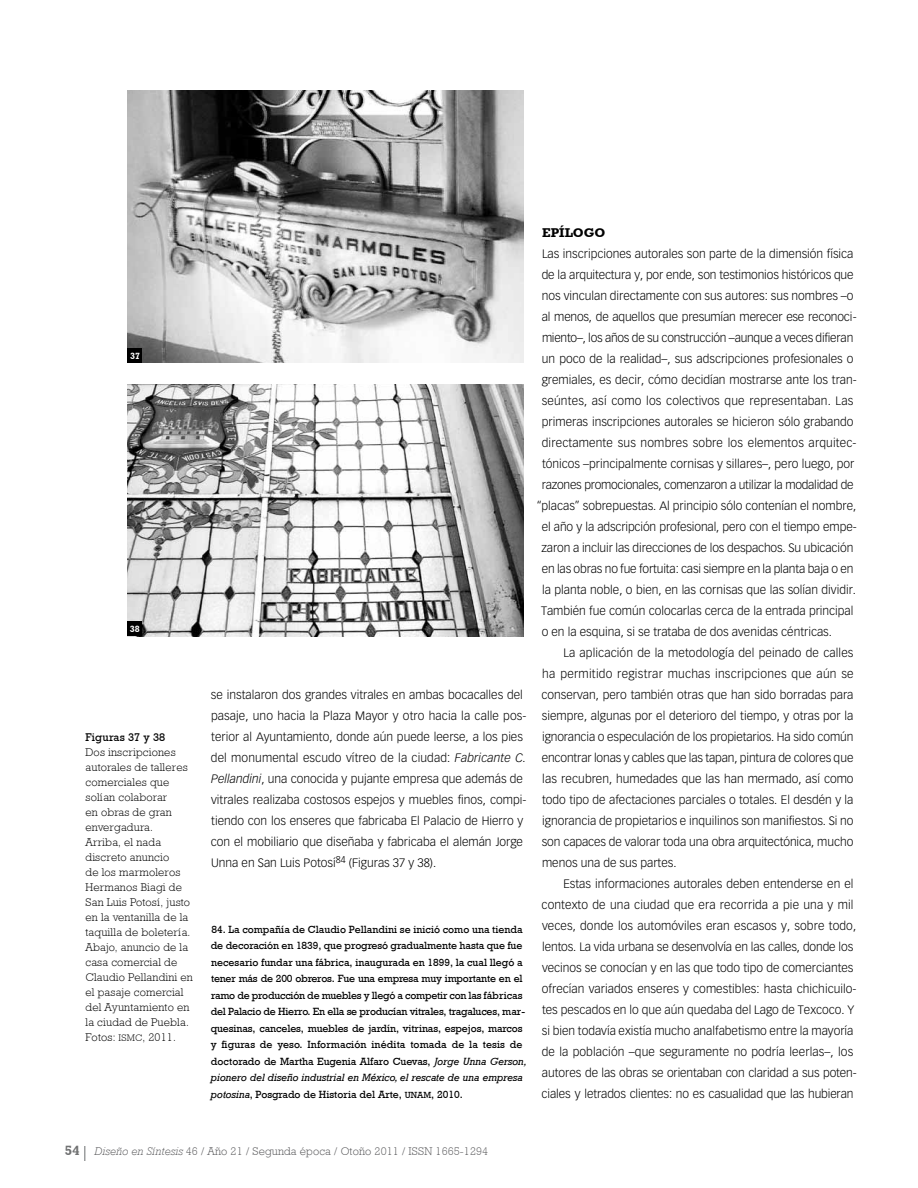
<style>
.page{position:relative;width:918px;height:1188px;background:#fff}
.page>*{position:absolute;margin:0;border:0;box-sizing:border-box;transform-origin:0 0}
.t1{font:700 12.75px "Astute S Si";color:#000}
.t2{font:300 12px/21px "Vectora LT Std";color:#000}
.t3{font:300 12px "Vectora LT Std";letter-spacing:-.02em;color:#000}
.t4{font:300 12px "Vectora LT Std";letter-spacing:.02em;color:#000}
.t5{font:300 11.25px/15px "Astute Light S Si";letter-spacing:.015em;color:#000}
.t6{font:300 11.25px "Astute Light S Si";letter-spacing:.01em;color:#58585a}
.t7{font:11.25px "Astute S Si";letter-spacing:.015em;color:#000}
.t8{font:10.5px/16.5px "Astute S Si";letter-spacing:-.01em;color:#000}
.t9{font:700 9px "Astute S Si";color:#fff}
.s1{font-family:"Astute Light S Si Light SC850";font-weight:400;font-size:9.6px}
.s2{font-style:italic}
.s3{font-family:"Astute S Si SC850";font-size:8.85px}
.s4{font-family:"Astute S Si SC850"}
.s5{font-family:"Astute S Si";font-weight:700;font-size:13.5px;color:#707172}
</style>
<div class="page">
<svg style="left:84px;top:1146px;width:2px;height:15px"></svg>
<img style="left:128px;top:90px;width:395px;height:273px">
<img style="left:128px;top:384px;width:395px;height:252px">
<div style="left:128px;top:348px;width:14px;height:15px;background:#000"></div>
<div style="left:128px;top:621px;width:14px;height:15px;background:#000"></div>
<p class="t9" style="left:130px;top:351px;width:11px">37</p>
<p class="t9" style="left:130px;top:624px;width:11px">38</p>
<p class="t7" style="left:86px;top:730px;width:81px">Figuras 37 y 38</p>
<p class="t5" style="left:86px;top:745px;width:109px">Dos inscripciones autorales de talleres comerciales que solían colaborar<br>en obras de gran envergadura.<br>Arriba, el nada discreto anuncio<br>de los marmoleros<br>Hermanos Biagi de<br>San Luis Potosí, justo en la ventanilla de la taquilla de boletería.<br>Abajo, anuncio de la casa comercial de<br>Claudio Pellandini en el pasaje comercial del Ayuntamiento en la ciudad de Puebla.<br>Fotos: <span class="s1">ISMC</span>, 2011.</p>
<p class="t2" style="left:211px;top:684px;width:317px">se instalaron dos grandes vitrales en ambas bocacalles del pasaje, uno hacia la Plaza Mayor y otro hacia la calle pos&shy;terior al Ayuntamiento, donde aún puede leerse, a los pies del monumental escudo vítreo de la ciudad: <span class="s2">Fabricante C.<br>Pellandini</span>, una conocida y pujante empresa que además de vitrales realizaba costosos espejos y muebles finos, compi&shy;tiendo con los enseres que fabricaba El Palacio de Hierro y con el mobiliario que diseñaba y fabricaba el alemán Jorge Unna en San Luis Potosí<sup>84</sup> (Figuras 37 y 38).</p>
<p class="t8" style="left:211px;top:921px;width:317px">84. La compañía de Claudio Pellandini se inició como una tienda de decoración en 1839, que progresó gradualmente hasta que fue necesario fundar una fábrica, inaugurada en 1899, la cual llegó a tener más de 200 obreros. Fue una empresa muy importante en el ramo de producción de muebles y llegó a competir con las fábricas del Palacio de Hierro. En ella se producían vitrales, tragaluces, mar&shy;quesinas, canceles, muebles de jardín, vitrinas, espejos, marcos y figuras de yeso. Información inédita tomada de la tesis de doctorado de Martha Eugenia Alfaro Cuevas, <span class="s2">Jorge Unna Gerson, pionero del diseño industrial en México, el rescate de una empresa potosina</span>, Posgrado de Historia del Arte, <span class="s3">UNAM</span><span class="s4">, 2010</span>.</p>
<p class="t1" style="left:542px;top:225px;width:65px">EpÍlogo</p>
<p class="t2" style="left:542px;top:243px;width:313px">Las inscripciones autorales son parte de la dimensión física</p>
<p class="t2" style="left:542px;top:264px;width:313px">de la arquitectura y, por ende, son testimonios históricos que</p>
<p class="t2" style="left:542px;top:285px;width:313px">nos vinculan directamente con sus autores: sus nombres –o</p>
<p class="t2" style="left:542px;top:306px;width:317px">al menos, de aquellos que presumían merecer ese reconoci-</p>
<p class="t3" style="left:542px;top:331px;width:313px">miento–, los años de su construcción –aunque a veces difieran</p>
<p class="t2" style="left:542px;top:348px;width:313px">un poco de la realidad–, sus adscripciones profesionales o</p>
<p class="t2" style="left:542px;top:369px;width:317px">gremiales, es decir, cómo decidían mostrarse ante los tran-</p>
<p class="t2" style="left:542px;top:390px;width:313px">seúntes, así como los colectivos que representaban. Las</p>
<p class="t2" style="left:542px;top:411px;width:313px">primeras inscripciones autorales se hicieron sólo grabando</p>
<p class="t2" style="left:542px;top:432px;width:316px">directamente sus nombres sobre los elementos arquitec-</p>
<p class="t2" style="left:542px;top:453px;width:314px">tónicos –principalmente cornisas y sillares–, pero luego, por</p>
<p class="t3" style="left:542px;top:478px;width:313px">razones promocionales, comenzaron a utilizar la modalidad de</p>
<p class="t2" style="left:537px;top:495px;width:321px">“placas” sobrepuestas. Al principio sólo contenían el nombre,</p>
<p class="t2" style="left:542px;top:516px;width:317px">el año y la adscripción profesional, pero con el tiempo empe-</p>
<p class="t2" style="left:542px;top:537px;width:314px">zaron a incluir las direcciones de los despachos. Su ubicación</p>
<p class="t2" style="left:542px;top:558px;width:313px">en las obras no fue fortuita: casi siempre en la planta baja o en</p>
<p class="t2" style="left:542px;top:579px;width:315px">la planta noble, o bien, en las cornisas que las solían dividir.</p>
<p class="t2" style="left:541px;top:600px;width:314px">También fue común colocarlas cerca de la entrada principal</p>
<p class="t2" style="left:542px;top:621px;width:292px">o en la esquina, si se trataba de dos avenidas céntricas.</p>
<p class="t2" style="left:563px;top:642px;width:292px">La aplicación de la metodología del peinado de calles</p>
<p class="t4" style="left:542px;top:667px;width:313px">ha permitido registrar muchas inscripciones que aún se</p>
<p class="t2" style="left:542px;top:684px;width:313px">conservan, pero también otras que han sido borradas para</p>
<p class="t2" style="left:542px;top:705px;width:313px">siempre, algunas por el deterioro del tiempo, y otras por la</p>
<p class="t2" style="left:542px;top:726px;width:313px">ignorancia o especulación de los propietarios. Ha sido común</p>
<p class="t2" style="left:542px;top:747px;width:313px">encontrar lonas y cables que las tapan, pintura de colores que</p>
<p class="t2" style="left:542px;top:768px;width:313px">las recubren, humedades que las han mermado, así como</p>
<p class="t2" style="left:542px;top:789px;width:313px">todo tipo de afectaciones parciales o totales. El desdén y la</p>
<p class="t2" style="left:542px;top:810px;width:313px">ignorancia de propietarios e inquilinos son manifiestos. Si no</p>
<p class="t2" style="left:542px;top:831px;width:313px">son capaces de valorar toda una obra arquitectónica, mucho</p>
<p class="t2" style="left:542px;top:852px;width:136px">menos una de sus partes.</p>
<p class="t2" style="left:563px;top:873px;width:292px">Estas informaciones autorales deben entenderse en el</p>
<p class="t2" style="left:542px;top:894px;width:313px">contexto de una ciudad que era recorrida a pie una y mil</p>
<p class="t2" style="left:542px;top:915px;width:316px">veces, donde los automóviles eran escasos y, sobre todo,</p>
<p class="t2" style="left:542px;top:936px;width:313px">lentos. La vida urbana se desenvolvía en las calles, donde los</p>
<p class="t2" style="left:542px;top:957px;width:313px">vecinos se conocían y en las que todo tipo de comerciantes</p>
<p class="t2" style="left:542px;top:978px;width:316px">ofrecían variados enseres y comestibles: hasta chichicuilo-</p>
<p class="t2" style="left:542px;top:999px;width:314px">tes pescados en lo que aún quedaba del Lago de Texcoco. Y</p>
<p class="t2" style="left:542px;top:1020px;width:313px">si bien todavía existía mucho analfabetismo entre la mayoría</p>
<p class="t2" style="left:542px;top:1041px;width:313px">de la población –que seguramente no podría leerlas–, los</p>
<p class="t2" style="left:542px;top:1062px;width:317px">autores de las obras se orientaban con claridad a sus poten-</p>
<p class="t2" style="left:542px;top:1083px;width:313px">ciales y letrados clientes: no es casualidad que las hubieran</p>
<p class="t6" style="left:65px;top:1145px;width:425px"><span class="s5">54</span> <span class="s2">Diseño en Síntesis</span> 46 / Año 21 / Segunda época / Otoño 2011 / issn 1665-1294</p>
</div>
